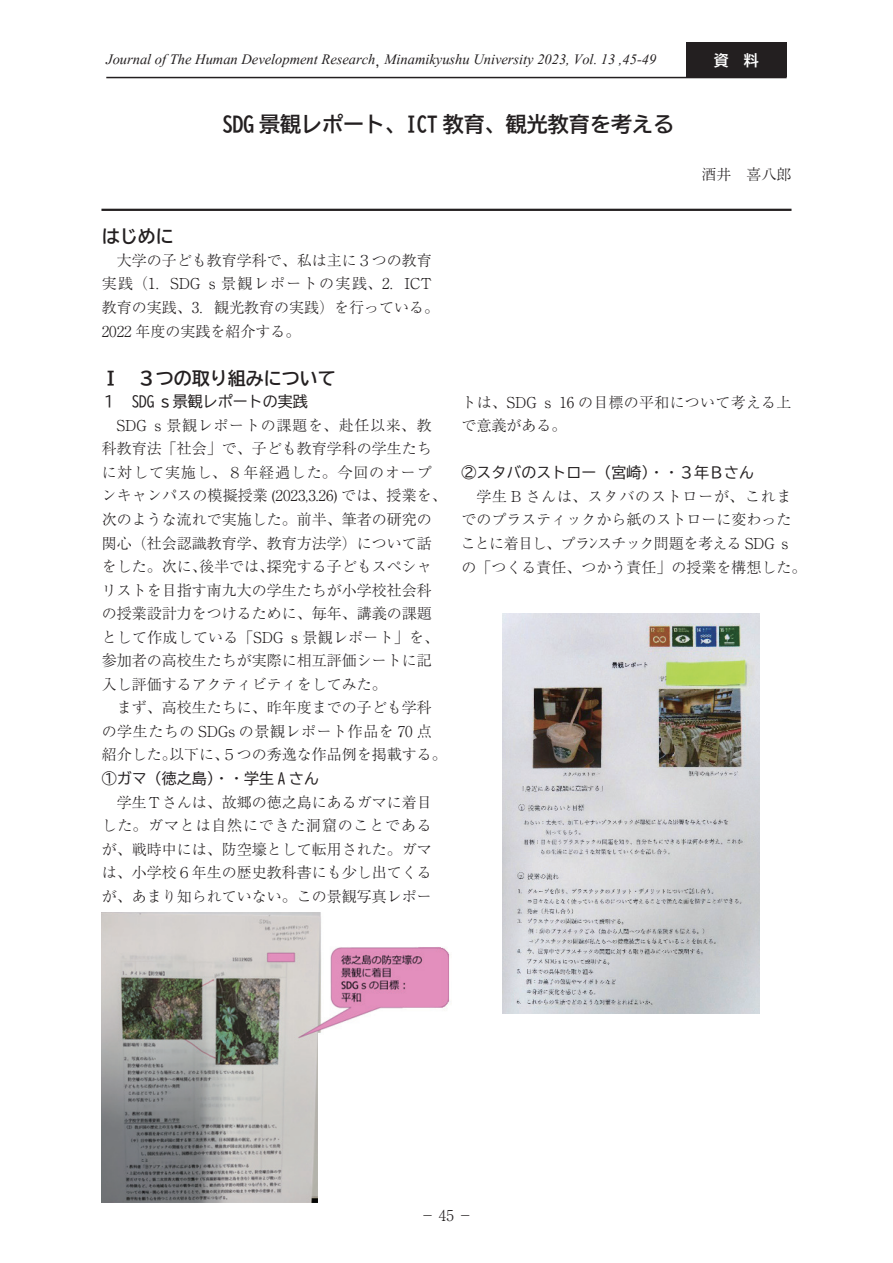
<style>
.page{position:relative;width:893px;height:1263px;background:#fff}
.page>*{position:absolute;margin:0;border:0;box-sizing:border-box;transform-origin:0 0}
.t1{font:21px "BIZ UD Gothic Bold";color:#231f20}
.t2{font:18px "Vijaya";color:#231f20}
.t3{font:18px "BIZ UD Gothic Bold";color:#231f20}
.t4{font:300 15px/23.5px "Ryumin Pro";color:#231f20}
.t5{font:15px "BIZ UD Gothic";color:#231f20}
.t6{font:15px "BIZ UD Gothic Bold";color:#fff}
.s1{font-family:"Koz Min Pr 6 N"}
</style>
<div class="page">
<hr style="left:106px;top:77px;width:681px;height:1px;background:#231f20">
<div style="left:686px;top:42px;width:101px;height:35px;background:#231f20"></div>
<hr style="left:101px;top:209px;width:690px;height:2px;background:#231f20">
<img style="left:502px;top:614px;width:257px;height:400px">
<img style="left:102px;top:913px;width:348px;height:289px">
<p class="t2" style="left:106px;top:45px;width:552px">Journal of The Human Development Research<span class="s1">,</span> Minamikyushu University 2023, Vol. 13 ,45-49</p>
<p class="t6" style="left:714px;top:52px;width:46px">資　料</p>
<h1 class="t1" style="left:222px;top:114px;width:453px">SDG 景観レポート、ICT 教育、観光教育を考える</h1>
<p class="t4" style="left:701px;top:161px;width:91px">酒井　喜八郎</p>
<p class="t3" style="left:102px;top:228px;width:73px">はじめに</p>
<p class="t4" style="left:102px;top:247px;width:339px;text-indent:15px">大学の子ども教育学科で、私は主に３つの教育実践（1．SDG ｓ景観レポートの実践、2．ICT教育の実践、3．観光教育の実践）を行っている。<br>2022 年度の実践を紹介する。</p>
<p class="t3" style="left:102px;top:369px;width:235px">Ⅰ　３つの取り組みについて</p>
<p class="t5" style="left:102px;top:394px;width:208px">１　SDG ｓ景観レポートの実践</p>
<p class="t4" style="left:102px;top:412px;width:347px;text-indent:15px">SDG ｓ景観レポートの課題を、赴任以来、教科教育法「社会」で、子ども教育学科の学生たちに対して実施し、８年経過した。今回のオープンキャンパスの模擬授業 (2023,3.26) では、授業を、次のような流れで実施した。前半、筆者の研究の関心（社会認識教育学、教育方法学）について話をした。次に、後半では、探究する子どもスペシャリストを目指す南九大の学生たちが小学校社会科の授業設計力をつけるために、毎年、講義の課題として作成している「SDG ｓ景観レポート」を、参加者の高校生たちが実際に相互評価シートに記入し評価するアクティビティをしてみた。</p>
<p class="t4" style="left:102px;top:695px;width:346px;text-indent:15px">まず、高校生たちに、昨年度までの子ども学科の学生たちの SDGs の景観レポート作品を 70 点紹介した。以下に、５つの秀逸な作品例を掲載する。</p>
<p class="t5" style="left:102px;top:771px;width:219px">①ガマ（徳之島）・・学生 A さん</p>
<p class="t4" style="left:102px;top:789px;width:332px;text-align:justify;text-indent:15px">学生Ｔさんは、故郷の徳之島にあるガマに着目した。ガマとは自然にできた洞窟のことであるが、戦時中には、防空壕として転用された。ガマは、小学校６年生の歴史教科書にも少し出てくるが、あまり知られていない。この景観写真レポー</p>
<p class="t4" style="left:461px;top:389px;width:332px">トは、SDG ｓ 16 の目標の平和について考える上で意義がある。</p>
<p class="t5" style="left:461px;top:465px;width:294px">②スタバのストロー（宮崎）・・３年Ｂさん</p>
<p class="t4" style="left:461px;top:483px;width:347px;text-indent:16px">学生 B さんは、スタバのストローが、これまでのプラスティックから紙のストローに変わったことに着目し、プラﾝスチック問題を考える SDG ｓの「つくる責任、つかう責任」の授業を構想した。</p>
<p class="t4" style="left:420px;top:1202px;width:54px">－45－</p>
</div>
